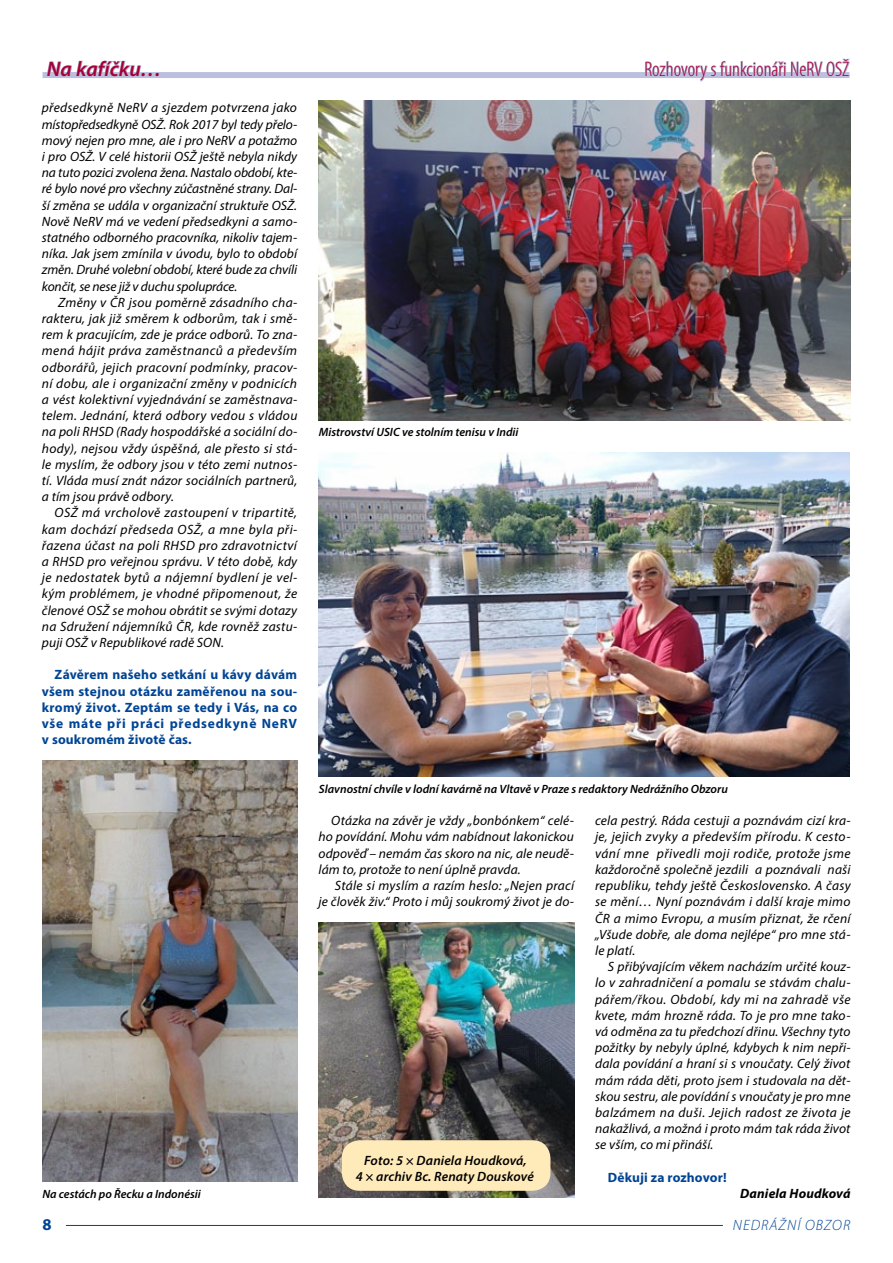
<style>
.page{position:relative;width:893px;height:1263px;background:#fff}
.page>*{position:absolute;margin:0;border:0;box-sizing:border-box;transform-origin:0 0}
.t1{font:300 condensed 21px "Myriad Pro";color:#a50035}
.t2{font:italic 600 21px "Myriad Pro";letter-spacing:.005em;color:#a50035}
.t3{font:700 16.5px "Myriad Pro";color:#004494}
.t4{font:italic 300 15px "Myriad Pro";letter-spacing:.165em;color:#004494}
.t5{font:italic 13.5px/16.2px "Myriad Pro";letter-spacing:.01em;color:#000;text-align:justify}
.t6{font:700 13.5px/16.2px "Myriad Pro";letter-spacing:.01em;color:#004494;text-align:justify}
.t7{font:italic 600 13.5px/16.2px "Myriad Pro";letter-spacing:.01em;color:#000;text-align:center}
.t8{font:italic 700 13.5px "Myriad Pro";letter-spacing:.01em;color:#000}
.t9{font:italic 600 12px "Myriad Pro";color:#000}
</style>
<div class="page">
<hr style="left:66px;top:1225px;width:657px;height:1px;background:#004494">
<img style="left:43px;top:760px;width:254px;height:422px">
<img style="left:319px;top:922px;width:255px;height:276px">
<img style="left:319px;top:101px;width:531px;height:319px">
<img style="left:319px;top:453px;width:530px;height:324px">
<div style="left:43px;top:72px;width:806px;height:6px;background:#bcc0de"></div>
<svg style="left:47px;top:60px;width:94px;height:12px"></svg>
<svg style="left:644px;top:58px;width:207px;height:56px"></svg>
<div style="left:342px;top:1140px;width:208px;height:51px;background:#ffeaba;border-radius:18px"></div>
<h1 class="t2" style="left:47px;top:56px;width:116px">Na kafíčku…</h1>
<h1 class="t1" style="left:644px;top:58px;width:207px">Rozhovory s funkcionáři NeRV OSŽ</h1>
<p class="t5" style="left:42px;top:100px;width:257px">předsedkyně NeRV a sjezdem potvrzena jako místopředsedkyně OSŽ. Rok 2017 byl tedy přelo&shy;mový nejen pro mne, ale i pro NeRV a potažmo i pro OSŽ. V celé historii OSŽ ještě nebyla nikdy na tuto pozici zvolena žena. Nastalo období, kte&shy;ré bylo nové pro všechny zúčastněné strany. Dal&shy;ší změna se udála v organizační struktuře OSŽ.<br>Nově NeRV má ve vedení předsedkyni a samo&shy;statného odborného pracovníka, nikoliv tajem&shy;níka. Jak jsem zmínila v úvodu, bylo to období změn. Druhé volební období, které bude za chvíli končit, se nese již v duchu spolupráce.</p>
<p class="t5" style="left:42px;top:294px;width:257px;text-indent:16px">Změny v ČR jsou poměrně zásadního cha&shy;rakteru, jak již směrem k odborům, tak i smě&shy;rem k pracujícím, zde je práce odborů. To zna&shy;mená hájit práva zaměstnanců a především odborářů, jejich pracovní podmínky, pracov&shy;ní dobu, ale i organizační změny v podnicích a vést kolektivní vyjednávání se zaměstnava&shy;telem. Jednání, která odbory vedou s vládou na poli RHSD (Rady hospodářské a sociální do&shy;hody), nejsou vždy úspěšná, ale přesto si stá&shy;le myslím, že odbory jsou v této zemi nutnos&shy;tí. Vláda musí znát názor sociálních partnerů, a tím jsou právě odbory.</p>
<p class="t5" style="left:42px;top:505px;width:257px;text-indent:13px">OSŽ má vrcholově zastoupení v tripartitě, kam dochází předseda OSŽ, a mne byla při&shy;řazena účast na poli RHSD pro zdravotnictví a RHSD pro veřejnou správu. V této době, kdy je nedostatek bytů a nájemní bydlení je vel&shy;kým problémem, je vhodné připomenout, že členové OSŽ se mohou obrátit se svými dotazy na Sdružení nájemníků ČR, kde rovněž zastu&shy;puji OSŽ v Republikové radě SON.</p>
<p class="t6" style="left:42px;top:666px;width:257px;text-indent:13px">Závěrem našeho setkání u kávy dávám všem stejnou otázku zaměřenou na sou&shy;kromý život. Zeptám se tedy i Vás, na co vše máte při práci předsedkyně NeRV v soukromém životě čas.</p>
<p class="t9" style="left:42px;top:1186px;width:160px">Na cestách po Řecku a Indonésii</p>
<p class="t9" style="left:319px;top:425px;width:201px">Mistrovství USIC ve stolním tenisu v Indii</p>
<p class="t9" style="left:319px;top:781px;width:410px">Slavnostní chvíle v lodní kavárně na Vltavě v Praze s redaktory Nedrážního Obzoru</p>
<p class="t5" style="left:318px;top:812px;width:257px;text-indent:13px">Otázka na závěr je vždy „bonbónkem“ celé&shy;ho povídání. Mohu vám nabídnout lakonickou odpověď – nemám čas skoro na nic, ale neudě&shy;lám to, protože to není úplně pravda.</p>
<p class="t5" style="left:318px;top:877px;width:257px;text-align:right">Stále si myslím a razím heslo: „Nejen prací<br>je člověk živ.“ Proto i můj soukromý život je do-</p>
<p class="t7" style="left:356px;top:1152px;width:180px">Foto: 5 × Daniela Houdková,<br>4 × archiv Bc. Renaty Douskové</p>
<p class="t5" style="left:595px;top:812px;width:257px">cela pestrý. Ráda cestuji a poznávám cizí kra&shy;je, jejich zvyky a především přírodu. K cesto&shy;vání mne přivedli moji rodiče, protože jsme každoročně společně jezdili a poznávali naši republiku, tehdy ještě Československo. A časy se mění… Nyní poznávám i další kraje mimo ČR a mimo Evropu, a musím přiznat, že rčení „Všude dobře, ale doma nejlépe“ pro mne stá&shy;le platí.</p>
<p class="t5" style="left:595px;top:958px;width:257px;text-indent:13px">S přibývajícím věkem nacházím určité kouz&shy;lo v zahradničení a pomalu se stávám chalu&shy;pářem/řkou. Období, kdy mi na zahradě vše kvete, mám hrozně ráda. To je pro mne tako&shy;vá odměna za tu předchozí dřinu. Všechny tyto požitky by nebyly úplné, kdybych k nim nepři&shy;dala povídání a hraní si s vnoučaty. Celý život mám ráda děti, proto jsem i studovala na dět&shy;skou sestru, ale povídání s vnoučaty je pro mne balzámem na duši. Jejich radost ze života je nakažlivá, a možná i proto mám tak ráda život se vším, co mi přináší.</p>
<p class="t6" style="left:608px;top:1168px;width:120px">Děkuji za rozhovor!</p>
<p class="t8" style="left:740px;top:1184px;width:112px">Daniela Houdková</p>
<p class="t3" style="left:43px;top:1214px;width:11px">8</p>
<p class="t4" style="left:733px;top:1217px;width:116px">NEDRÁŽNÍ OBZOR</p>
</div>
